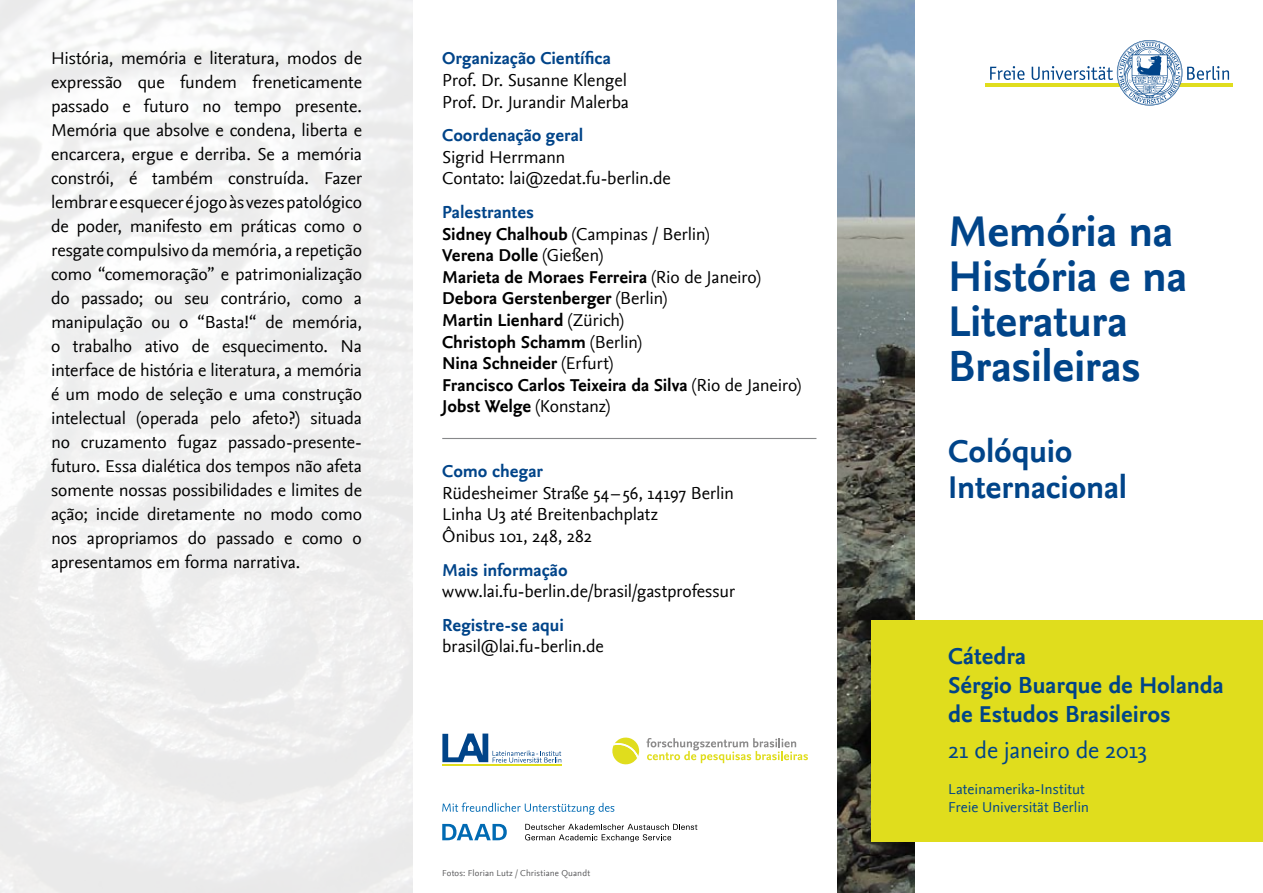
<style>
.page{position:relative;width:1263px;height:893px;background:#fff}
.page>*{position:absolute;margin:0;border:0;box-sizing:border-box;transform-origin:0 0}
.t1{font:700 45px/45px "Nexus Sans";letter-spacing:-.01em;color:#004489}
.t2{font:700 33px/36px "Nexus Sans";letter-spacing:-.005em;color:#004489}
.t3{font:700 24px/28.8px "Nexus Sans";letter-spacing:-.005em;color:#004489}
.t4{font:24px "Nexus Sans";letter-spacing:-.015em;color:#004489}
.t5{font:18px/24px "Nexus Sans";letter-spacing:-.01em;color:#000}
.t6{font:700 18px/21.6px "Nexus Sans";color:#000}
.t7{font:700 18px "Nexus Sans";letter-spacing:-.005em;color:#004489}
.t8{font:15px/18px "Nexus Sans";color:#004489}
.t9{font:9px "Nexus Sans";letter-spacing:.02em;color:#58585a}
.s1{color:#004489}
.s2{font-weight:400}
</style>
<div class="page">
<div style="left:0;top:0;width:425px;height:893px;background:linear-gradient(to right,#f3f3f3,#f0f0f1)"></div>
<img style="left:838px;top:0;width:76px;height:893px">
<div style="left:872px;top:621px;width:391px;height:221px;background:#e0dd1d"></div>
<svg style="left:442px;top:803px;width:172px;height:12px"></svg>
<svg style="left:442px;top:824px;width:65px;height:16px"></svg>
<svg style="left:525px;top:824px;width:172px;height:18px"></svg>
<svg style="left:990px;top:66px;width:34px;height:14px"></svg>
<hr style="left:985px;top:84px;width:248px;height:3px;background:#e0dd1d">
<svg style="left:1032px;top:40px;width:197px;height:66px"></svg>
<svg style="left:612px;top:737px;width:27px;height:28px"></svg>
<svg style="left:646px;top:738px;width:162px;height:25px"></svg>
<hr style="left:442px;top:764px;width:119px;height:1px;background:#e0dd1d">
<svg style="left:442px;top:733px;width:119px;height:29px"></svg>
<hr style="left:442px;top:438px;width:374px;height:1px;background:#87888a">
<p class="t5" style="left:51px;top:47px;width:313px;text-align:justify">História, memória e literatura, modos de expressão que fundem freneticamente passado e futuro no tempo presente.<br>Memória que absolve e condena, liberta e encarcera, ergue e derriba. Se a memória constrói, é também construída. Fazer lembrar e esquecer é jogo às vezes patológico de poder, manifesto em práticas como o resgate compulsivo da memória, a repetição como “comemoração” e patrimonialização do passado; ou seu contrário, como a manipulação ou o “Basta!“ de memória, o trabalho ativo de esquecimento. Na interface de história e literatura, a memória é um modo de seleção e uma construção intelectual (operada pelo afeto?) situada no cruzamento fugaz passado-presente&shy;futuro. Essa dialética dos tempos não afeta somente nossas possibilidades e limites de ação; incide diretamente no modo como nos apropriamos do passado e como o apresentamos em forma narrativa.</p>
<p class="t7" style="left:442px;top:48px;width:170px">Organização Científica</p>
<p class="t5" style="left:442px;top:69px;width:188px;line-height:21.6px">Prof. Dr. Susanne Klengel<br>Prof. Dr. Jurandir Malerba</p>
<p class="t7" style="left:442px;top:125px;width:143px">Coordenação geral</p>
<p class="t5" style="left:442px;top:146px;width:230px;line-height:21.6px">Sigrid Herrmann<br>Contato: lai@zedat.fu-berlin.de</p>
<p class="t6" style="left:442px;top:201px;width:360px"><span class="s1">Palestrantes<br></span>Sidney Chalhoub <span class="s2">(Campinas / Berlin)<br></span>Verena Dolle <span class="s2">(Gießen)<br></span>Marieta de Moraes Ferreira <span class="s2">(Rio de Janeiro)<br></span>Debora Gerstenberger <span class="s2">(Berlin)<br></span>Martin Lienhard <span class="s2">(Zürich)<br></span>Christoph Schamm <span class="s2">(Berlin)<br></span>Nina Schneider <span class="s2">(Erfurt)<br></span>Francisco Carlos Teixeira da Silva <span class="s2">(Rio de Janeiro)<br></span>Jobst Welge <span class="s2">(Konstanz)</span></p>
<p class="t7" style="left:442px;top:461px;width:102px">Como chegar</p>
<p class="t5" style="left:442px;top:482px;width:293px;line-height:21.6px">Rüdesheimer Straße 54–56, 14197 Berlin<br>Linha U3 até Breitenbachplatz<br>Ônibus 101, 248, 282</p>
<p class="t7" style="left:442px;top:559px;width:127px">Mais informação</p>
<p class="t5" style="left:442px;top:579px;width:294px">www.lai.fu-berlin.de/brasil/gastprofessur</p>
<p class="t7" style="left:442px;top:615px;width:123px">Registre-se aqui</p>
<p class="t5" style="left:442px;top:635px;width:163px">brasil@lai.fu-berlin.de</p>
<p class="t9" style="left:442px;top:868px;width:149px">Fotos: Florian Lutz / Christiane Quandt</p>
<h1 class="t1" style="left:948px;top:209px;width:240px">Memória na<br>História e na<br>Literatura<br>Brasileiras</h1>
<h2 class="t2" style="left:948px;top:433px;width:180px">Colóquio<br>Internacional</h2>
<h3 class="t3" style="left:948px;top:642px;width:277px">Cátedra<br>Sérgio Buarque de Holanda de Estudos Brasileiros</h3>
<h3 class="t4" style="left:948px;top:736px;width:200px">21 de janeiro de 2013</h3>
<p class="t8" style="left:948px;top:780px;width:142px">Lateinamerika-Institut<br>Freie Universität Berlin</p>
</div>
